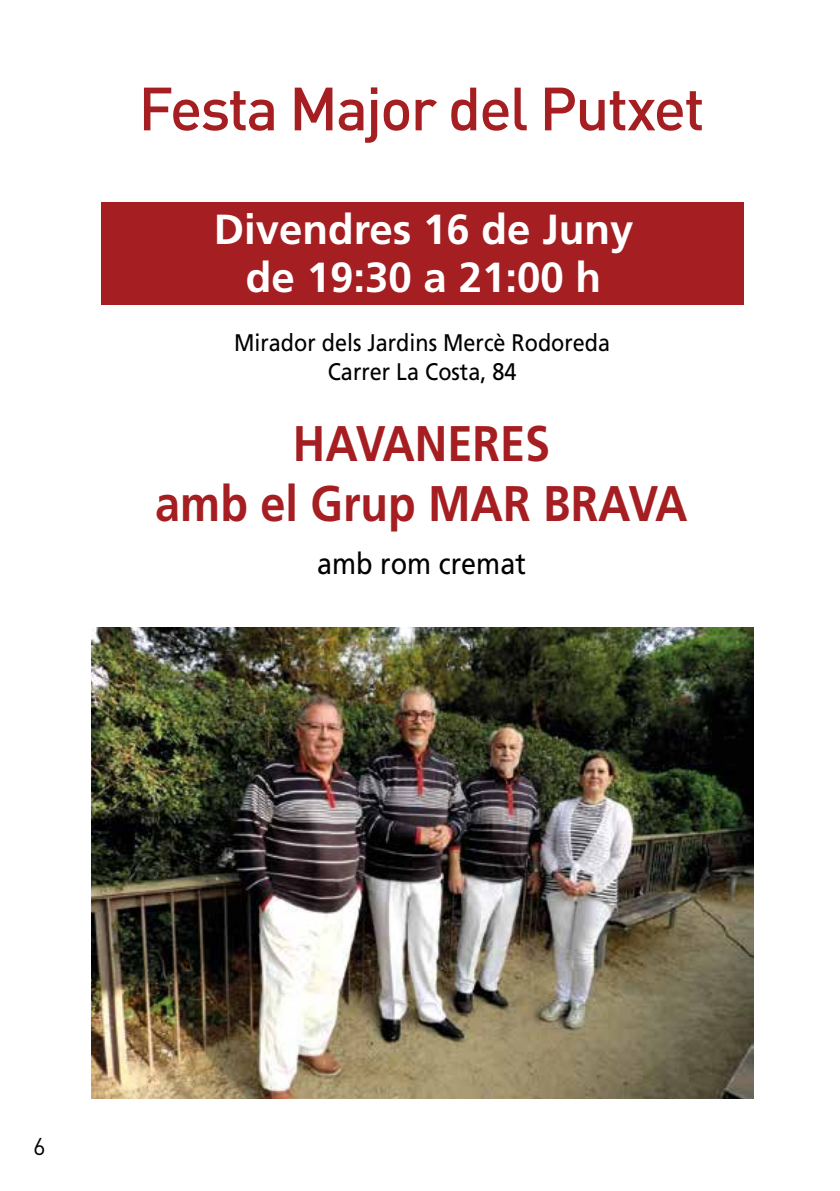
<style>
.page{position:relative;width:840px;height:1191px;background:#fff}
.page>*{position:absolute;margin:0;border:0;box-sizing:border-box;transform-origin:0 0}
.t1{font:500 60px "DIN Pro";letter-spacing:-.03em;color:#a51e21}
.t2{font:700 50px/60px "Frutiger";color:#a51e21;text-align:center;scale:.9 1}
.t3{font:700 42px/48px "Frutiger";color:#fff;text-align:center}
.t4{font:30px "Frutiger";color:#000;scale:.9 1}
.t5{font:24px/28.8px "Frutiger";color:#000;text-align:center;scale:.9 1}
.t6{font:24px "DINOT";color:#000}
</style>
<div class="page">
<div style="left:101px;top:202px;width:641px;height:102px;background:#a51e21"></div>
<img style="left:91px;top:627px;width:662px;height:471px">
<h1 class="t1" style="left:138px;top:60px;width:567px">Festa Major del Putxet</h1>
<h3 class="t3" style="left:213px;top:206px;width:421px">Divendres 16 de Juny de 19:30 a 21:00 h</h3>
<p class="t5" style="left:234px;top:328px;width:419px">Mirador dels Jardins Mercè Rodoreda<br>Carrer La Costa, 84</p>
<h2 class="t2" style="left:155px;top:414px;width:593px">HAVANERES<br>amb el Grup MAR BRAVA</h2>
<p class="t4" style="left:317px;top:546px;width:233px">amb rom cremat</p>
<p class="t6" style="left:33px;top:1131px;width:35px">6 <sup>1</sup></p>
</div>
